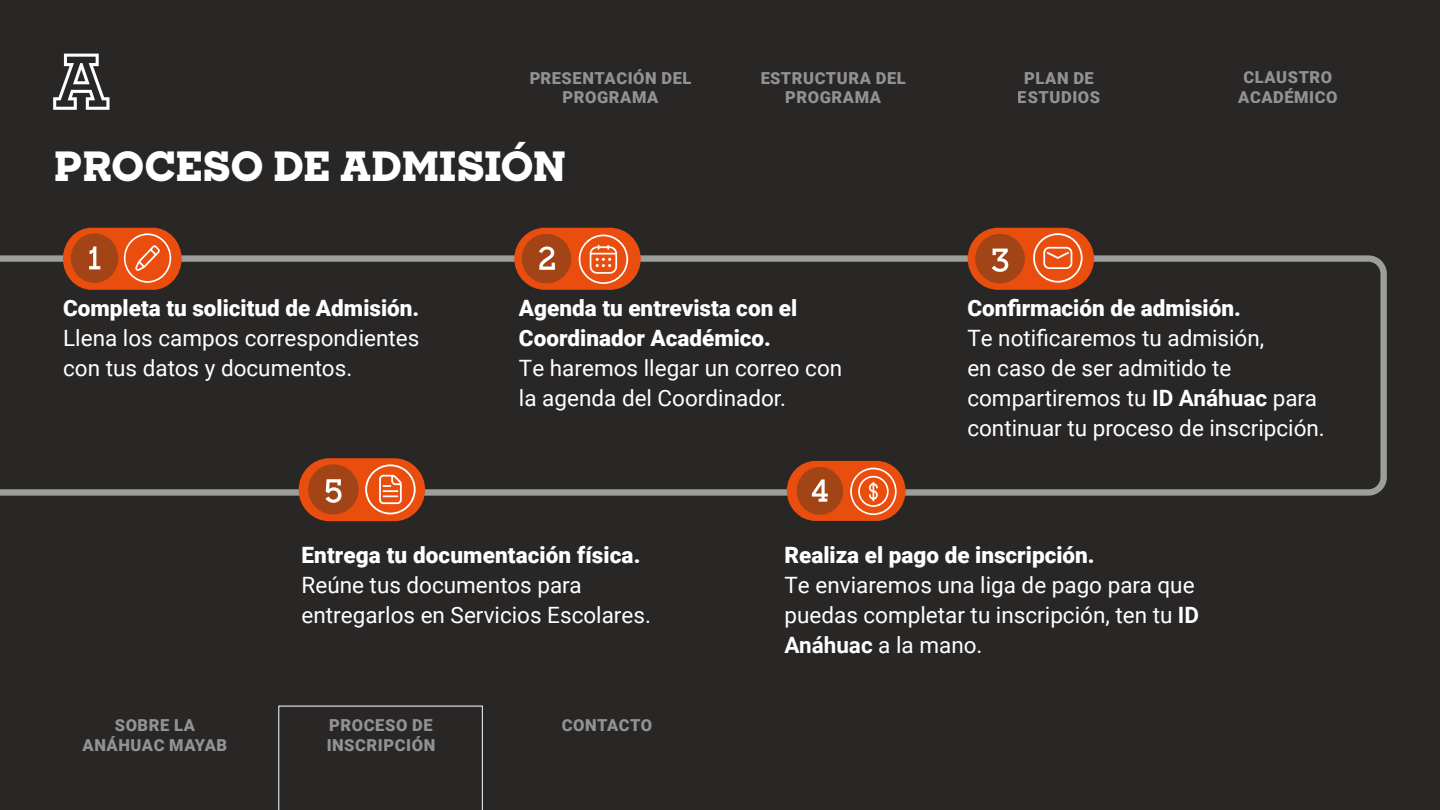
<style>
.page{position:relative;width:1440px;height:810px;background:#292626}
.page>*{position:absolute;margin:0;border:0;box-sizing:border-box;transform-origin:0 0}
.t1{font:800 40.5px "Sharp Slab";letter-spacing:-.01em;color:#fff}
.t2{font:22.5px/30px "Roboto";color:#fff}
.t3{font:900 22.5px/30px "Roboto";color:#fff}
.t4{font:900 16.5px/19.8px "Roboto";letter-spacing:.035em;color:#fff;text-align:center}
.s1{font-weight:700}
</style>
<div class="page">
<svg style="left:53px;top:54px;width:57px;height:56px"></svg>
<svg style="left:278px;top:706px;width:205px;height:104px"></svg>
<svg style="left:0;top:252px;width:1387px;height:247px"></svg>
<div style="left:63px;top:228px;width:119px;height:62px;background:#e94e0f;border-radius:30px"></div>
<div style="left:71px;top:233px;width:47px;height:50px;background:#a34416;border-radius:50%"></div>
<svg style="left:89px;top:246px;width:11px;height:23px"></svg>
<svg style="left:124px;top:233px;width:47px;height:50px"></svg>
<div style="left:787px;top:461px;width:119px;height:60px;background:#e94e0f;border-radius:29px"></div>
<div style="left:797px;top:467px;width:46px;height:48px;background:#a34416;border-radius:50%"></div>
<svg style="left:812px;top:479px;width:16px;height:23px"></svg>
<svg style="left:850px;top:468px;width:47px;height:47px"></svg>
<div style="left:299px;top:458px;width:126px;height:63px;background:#e94e0f;border-radius:31px"></div>
<div style="left:308px;top:464px;width:51px;height:51px;background:#a34416;border-radius:50%"></div>
<svg style="left:326px;top:479px;width:16px;height:24px"></svg>
<svg style="left:365px;top:464px;width:51px;height:51px"></svg>
<div style="left:514px;top:228px;width:127px;height:62px;background:#e94e0f;border-radius:31px"></div>
<div style="left:522px;top:234px;width:49px;height:49px;background:#a34416;border-radius:50%"></div>
<svg style="left:539px;top:247px;width:16px;height:23px"></svg>
<svg style="left:579px;top:235px;width:49px;height:49px"></svg>
<div style="left:968px;top:228px;width:126px;height:62px;background:#e94e0f;border-radius:31px"></div>
<div style="left:975px;top:234px;width:50px;height:49px;background:#a34416;border-radius:50%"></div>
<svg style="left:992px;top:249px;width:16px;height:23px"></svg>
<svg style="left:1033px;top:233px;width:50px;height:50px"></svg>
<p class="t4" style="left:529px;top:67px;width:164px">PRESENTACIÓN DEL<br>PROGRAMA</p>
<p class="t4" style="left:760px;top:67px;width:147px">ESTRUCTURA DEL<br>PROGRAMA</p>
<p class="t4" style="left:1018px;top:67px;width:84px">PLAN DE<br>ESTUDIOS</p>
<p class="t4" style="left:1238px;top:66px;width:101px">CLAUSTRO<br>ACADÉMICO</p>
<h1 class="t1" style="left:54px;top:137px;width:513px">PROCESO DE ADMISIÓN</h1>
<p class="t3" style="left:63px;top:292px;width:358px">Completa tu solicitud de Admisión.</p>
<p class="t2" style="left:63px;top:322px;width:358px">Llena los campos correspondientes con tus datos y documentos.</p>
<p class="t3" style="left:519px;top:292px;width:280px">Agenda tu entrevista con el<br>Coordinador Académico.</p>
<p class="t2" style="left:519px;top:352px;width:325px">Te haremos llegar un correo con la agenda del Coordinador.</p>
<p class="t3" style="left:967px;top:292px;width:275px">Confirmación de admisión.</p>
<p class="t2" style="left:967px;top:322px;width:359px">Te notificaremos tu admisión,<br>en caso de ser admitido te compartiremos tu <span class="s1">ID Anáhuac</span> para continuar tu proceso de inscripción.</p>
<p class="t3" style="left:302px;top:539px;width:340px">Entrega tu documentación física.</p>
<p class="t2" style="left:302px;top:569px;width:351px">Reúne tus documentos para entregarlos en Servicios Escolares.</p>
<p class="t4" style="left:83px;top:715px;width:146px">SOBRE LA<br>ANÁHUAC MAYAB</p>
<p class="t4" style="left:327px;top:715px;width:110px;text-align:left">PROCESO DE<br>INSCRIPCIÓN</p>
<p class="t4" style="left:562px;top:715px;width:92px">CONTACTO</p>
<p class="t3" style="left:784px;top:539px;width:312px">Realiza el pago de inscripción.</p>
<p class="t2" style="left:784px;top:569px;width:416px">Te enviaremos una liga de pago para que puedas completar tu inscripción, ten tu <span class="s1">ID<br>Anáhuac</span> a la mano.</p>
</div>
